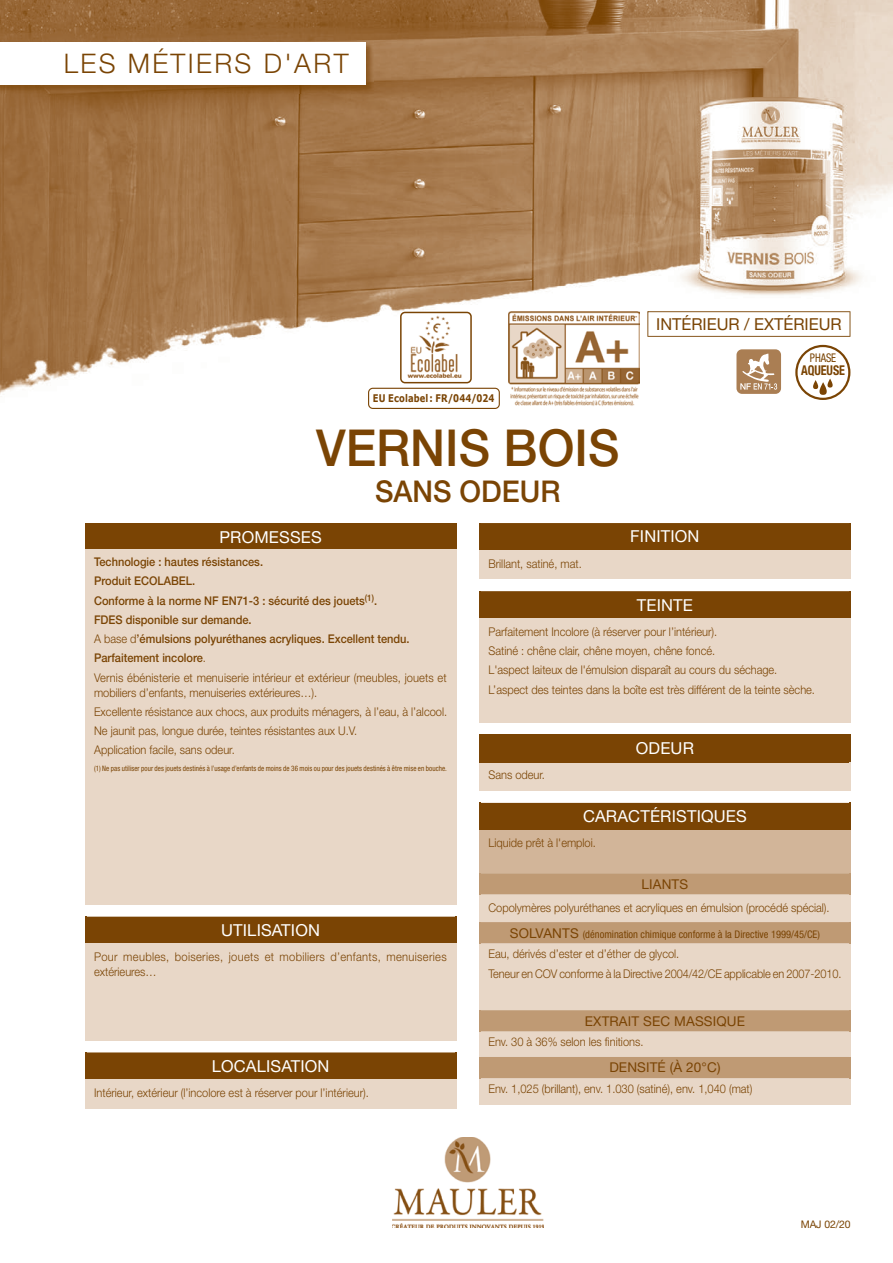
<style>
.page{position:relative;width:893px;height:1263px;background:#fff}
.page>*{position:absolute;margin:0;border:0;box-sizing:border-box;transform-origin:0 0}
.t1{font:500 51px "Helvetica Neue LT Std";color:#7a4404;scale:.95 1}
.t2{font:500 30px "Helvetica Neue LT Std";color:#7a4404;scale:.95 1}
.t3{font:300 27px "Helvetica Neue LT Std";letter-spacing:.09em;color:#7a4404}
.t4{font:16.5px "Helvetica Neue LT Std";letter-spacing:.01em;color:#fff}
.t5{font:16.5px "Helvetica Neue LT Std";color:#7a4404}
.t6{font:13.5px "Helvetica Neue LT Std";letter-spacing:.01em;color:#7a4404}
.t7{font:700 condensed 13.5px "Helvetica Neue LT Std";letter-spacing:-.005em;color:#7a4404;scale:.89 1}
.t8{font:300 12px/19.2px "Helvetica Neue LT Std";color:#7a4404;scale:.92 1}
.t9{font:500 12px/19.2px "Helvetica Neue LT Std";color:#7a4404;scale:.92 1}
.t10{font:300 12px/15px "Helvetica Neue LT Std";letter-spacing:.03em;color:#7a4404;scale:.93 1}
.t11{font:condensed 12px "Helvetica Neue LT Std";letter-spacing:-.005em;color:#7a4404;scale:.89 1}
.t12{font:condensed 10.5px "Helvetica Neue LT Std";color:#7a4404}
.t13{font:700 10.5px "Verdana";letter-spacing:.015em;color:#7a4404;scale:.8 1}
.t14{font:10.5px "Helvetica Neue LT Std";letter-spacing:-.01em;color:#7a4404}
.t15{font:condensed 7.5px "Helvetica Neue LT Std";letter-spacing:.01em;color:#7a4404;scale:.94 1}
.s1{font-weight:300}
.s2{font-stretch:normal;font-size:13.5px}
</style>
<div class="page">
<img style="left:0;top:0;width:893px;height:395px">
<img style="left:0;top:42px;width:374px;height:52px">
<div style="left:0;top:43px;width:366px;height:42px;background:#fff"></div>
<img style="left:508px;top:311px;width:131px;height:95px">
<img style="left:392px;top:1137px;width:151px;height:91px">
<svg style="left:647px;top:311px;width:203px;height:26px"></svg>
<div style="left:86px;top:524px;width:369px;height:25px;background:#7a4404"></div>
<div style="left:86px;top:549px;width:369px;height:558px;background:#e8d7c7"></div>
<svg style="left:86px;top:904px;width:370px;height:148px;fill:#e8d7c7"></svg>
<svg style="left:85px;top:524px;width:1px;height:25px"></svg>
<hr style="left:85px;top:523px;width:371px;height:1px;background:#7a4404">
<svg style="left:455px;top:524px;width:1px;height:25px"></svg>
<hr style="left:85px;top:549px;width:1px;height:354px;background:#e8d7c7">
<hr style="left:455px;top:549px;width:1px;height:354px;background:#e8d7c7">
<hr style="left:85px;top:903px;width:371px;height:1px;background:#e8d7c7">
<svg style="left:85px;top:916px;width:1px;height:27px"></svg>
<svg style="left:455px;top:916px;width:1px;height:27px"></svg>
<hr style="left:85px;top:945px;width:1px;height:94px;background:#e8d7c7">
<hr style="left:85px;top:943px;width:371px;height:1px;background:#e8d7c7">
<hr style="left:455px;top:945px;width:1px;height:94px;background:#e8d7c7">
<hr style="left:85px;top:1039px;width:371px;height:1px;background:#e8d7c7">
<svg style="left:85px;top:1052px;width:1px;height:55px"></svg>
<hr style="left:85px;top:1079px;width:371px;height:1px;background:#e8d7c7">
<svg style="left:455px;top:1052px;width:1px;height:55px"></svg>
<hr style="left:85px;top:1107px;width:371px;height:1px;background:#e8d7c7">
<div style="left:480px;top:523px;width:369px;height:27px;background:#7a4404"></div>
<svg style="left:480px;top:551px;width:369px;height:552px;background:#c2a484"></svg>
<svg style="left:480px;top:579px;width:370px;height:224px;fill:#e8d7c7"></svg>
<div style="left:480px;top:830px;width:370px;height:43px;background:#d2b599"></div>
<svg style="left:480px;top:873px;width:369px;height:205px;background:#d7bda4"></svg>
<svg style="left:479px;top:523px;width:1px;height:55px"></svg>
<hr style="left:479px;top:550px;width:371px;height:1px;background:#e8d7c7">
<svg style="left:849px;top:523px;width:1px;height:55px"></svg>
<hr style="left:479px;top:578px;width:371px;height:1px;background:#e8d7c7">
<svg style="left:479px;top:591px;width:1px;height:27px"></svg>
<svg style="left:849px;top:591px;width:1px;height:27px"></svg>
<hr style="left:479px;top:619px;width:1px;height:102px;background:#e8d7c7">
<hr style="left:479px;top:618px;width:371px;height:1px;background:#e8d7c7">
<hr style="left:849px;top:619px;width:1px;height:102px;background:#e8d7c7">
<hr style="left:479px;top:721px;width:371px;height:2px;background:#e8d7c7">
<hr style="left:479px;top:734px;width:371px;height:1px;background:#7a4404">
<svg style="left:479px;top:735px;width:1px;height:54px"></svg>
<hr style="left:479px;top:762px;width:371px;height:1px;background:#7a4404">
<svg style="left:849px;top:735px;width:1px;height:54px"></svg>
<hr style="left:479px;top:789px;width:371px;height:2px;background:#e8d7c7">
<svg style="left:479px;top:803px;width:1px;height:27px"></svg>
<svg style="left:849px;top:803px;width:1px;height:27px"></svg>
<hr style="left:479px;top:830px;width:1px;height:43px;background:#d2b599">
<hr style="left:479px;top:943px;width:1px;height:67px;background:#e8d7c7">
<hr style="left:849px;top:943px;width:1px;height:67px;background:#e8d7c7">
<hr style="left:479px;top:1103px;width:371px;height:1px;background:#e8d7c7">
<svg style="left:479px;top:1010px;width:1px;height:93px"></svg>
<svg style="left:849px;top:1010px;width:1px;height:93px"></svg>
<svg style="left:479px;top:873px;width:1px;height:70px"></svg>
<svg style="left:849px;top:873px;width:1px;height:70px"></svg>
<svg style="left:795px;top:345px;width:55px;height:55px"></svg>
<svg style="left:819px;top:382px;width:8px;height:13px"></svg>
<svg style="left:813px;top:380px;width:5px;height:9px"></svg>
<svg style="left:827px;top:379px;width:6px;height:9px"></svg>
<svg style="left:368px;top:312px;width:132px;height:97px"></svg>
<div style="left:736px;top:349px;width:45px;height:45px;background:#aa7e53;border-radius:6px"></div>
<svg style="left:740px;top:354px;width:37px;height:36px"></svg>
<h3 class="t3" style="left:64px;top:46px;width:286px">LES MÉTIERS D'ART</h3>
<p class="t13" style="left:373px;top:391px;width:154px">EU Ecolabel : FR/044/024</p>
<h1 class="t1" style="left:316px;top:417px;width:321px">VERNIS BOIS</h1>
<h2 class="t2" style="left:375px;top:473px;width:197px">SANS ODEUR</h2>
<h3 class="t5" style="left:656px;top:314px;width:187px">INTÉRIEUR / EXTÉRIEUR</h3>
<p class="t11" style="left:810px;top:351px;width:31px">PHASE</p>
<p class="t7" style="left:801px;top:362px;width:51px">AQUEUSE</p>
<h3 class="t4" style="left:219px;top:527px;width:104px">PROMESSES</h3>
<p class="t9" style="left:94px;top:552px;width:385px">Technologie : hautes résistances.<br>Produit ECOLABEL.<br>Conforme à la norme NF EN71-3 : sécurité des jouets<sup>(1)</sup>.<br>FDES disponible sur demande.<br><span class="s1">A base d</span>’émulsions polyuréthanes acryliques. Excellent tendu.<br>Parfaitement incolore<span class="s1">.<br>Vernis ébénisterie et menuiserie intérieur et extérieur (meubles, jouets et</span></p>
<p class="t8" style="left:94px;top:683px;width:385px">mobiliers d’enfants, menuiseries extérieures…).<br>Excellente résistance aux chocs, aux produits ménagers, à l’eau, à l’alcool.<br>Ne jaunit pas, longue durée, teintes résistantes aux U.V.<br>Application facile, sans odeur.</p>
<p class="t15" style="left:94px;top:764px;width:377px">(1) Ne pas utiliser pour des jouets destinés à l’usage d’enfants de moins de 36 mois ou pour des jouets destinés à être mise en bouche.</p>
<h3 class="t4" style="left:221px;top:920px;width:100px">UTILISATION</h3>
<p class="t10" style="left:94px;top:949px;width:381px">Pour meubles, boiseries, jouets et mobiliers d’enfants, menuiseries extérieures…</p>
<h3 class="t4" style="left:212px;top:1056px;width:119px">LOCALISATION</h3>
<p class="t8" style="left:94px;top:1083px;width:300px">Intérieur, extérieur (l’incolore est à réserver pour l’intérieur).</p>
<p class="t8" style="left:488px;top:554px;width:103px">Brillant, satiné, mat.</p>
<h3 class="t4" style="left:630px;top:527px;width:71px">FINITION</h3>
<h3 class="t4" style="left:637px;top:595px;width:58px">TEINTE</h3>
<p class="t8" style="left:488px;top:622px;width:356px">Parfaitement Incolore (à réserver pour l’intérieur).<br>Satiné : chêne clair, chêne moyen, chêne foncé.<br>L'aspect laiteux de l'émulsion disparaît au cours du séchage.<br>L’aspect des teintes dans la boîte est très différent de la teinte sèche.</p>
<p class="t8" style="left:488px;top:765px;width:63px">Sans odeur.</p>
<h3 class="t4" style="left:636px;top:739px;width:60px">ODEUR</h3>
<h3 class="t4" style="left:583px;top:807px;width:165px">CARACTÉRISTIQUES</h3>
<p class="t8" style="left:488px;top:833px;width:118px">Liquide prêt à l'emploi.</p>
<p class="t6" style="left:642px;top:876px;width:48px">LIANTS</p>
<p class="t8" style="left:488px;top:897px;width:372px">Copolymères polyuréthanes et acryliques en émulsion (procédé spécial).</p>
<p class="t12" style="left:510px;top:928px;width:312px"><span class="s2">SOLVANTS</span> (dénomination chimique conforme à la Directive 1999/45/CE)</p>
<p class="t8" style="left:488px;top:944px;width:385px">Eau, dérivés d’ester et d’éther de glycol.<br>Teneur en COV conforme à la Directive 2004/42/CE applicable en 2007-2010.</p>
<p class="t6" style="left:585px;top:1013px;width:162px">EXTRAIT SEC MASSIQUE</p>
<p class="t8" style="left:488px;top:1032px;width:170px">Env. 30 à 36% selon les finitions.</p>
<p class="t6" style="left:609px;top:1059px;width:113px">DENSITÉ (À 20°C)</p>
<p class="t8" style="left:488px;top:1079px;width:288px">Env. 1,025 (brillant), env. 1.030 (satiné), env. 1,040 (mat)</p>
<p class="t14" style="left:801px;top:1218px;width:51px">MAJ 02/20</p>
</div>
